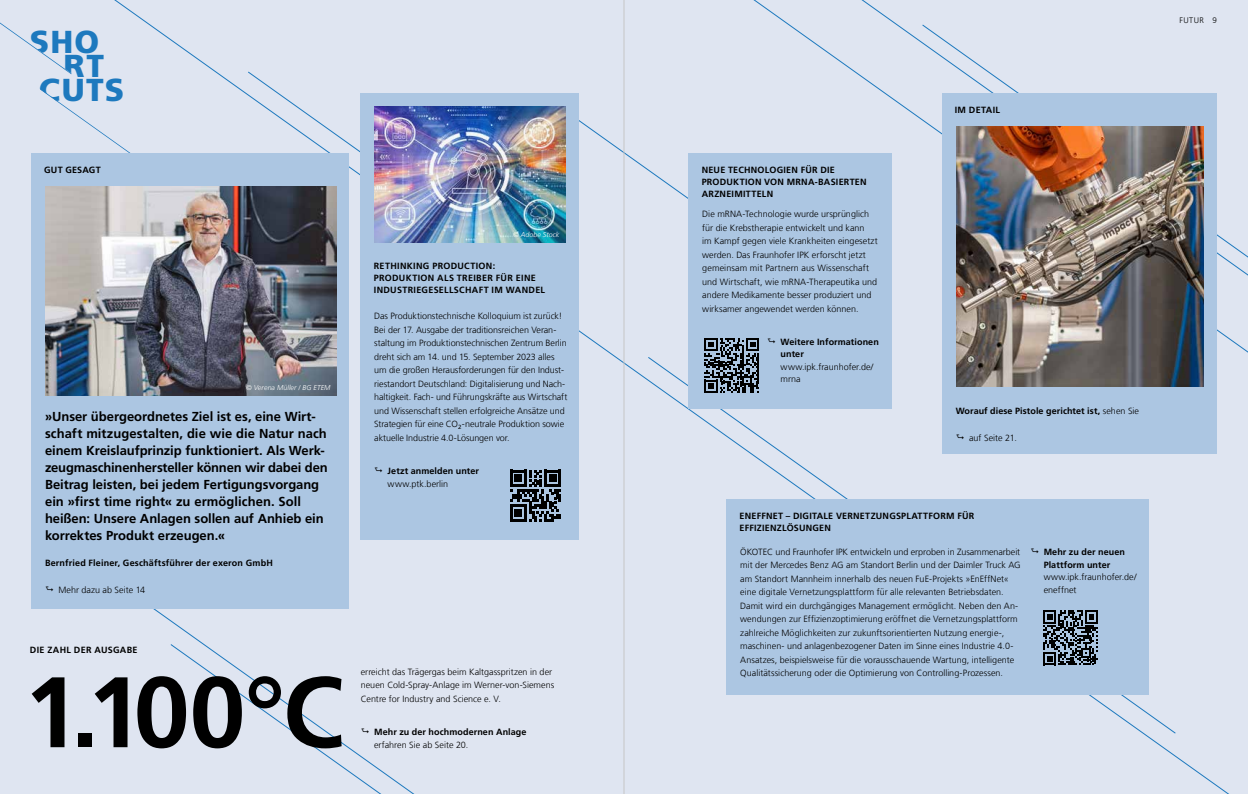
<style>
.page{position:relative;width:1248px;height:794px;background:#fff}
.page>*{position:absolute;margin:0;border:0;box-sizing:border-box;transform-origin:0 0}
.t1{font:700 100px "Frutiger LT Com";color:#000}
.t2{font:900 31.7px "Frutiger LT Com";letter-spacing:.045em;color:#1d79be}
.t3{font:700 13px/17px "Frutiger LT Com";letter-spacing:-.005em;color:#000}
.t4{font:300 9px/13.5px "Frutiger LT Com";color:#000}
.t5{font:700 9px/12px "Frutiger LT Com";letter-spacing:.025em;color:#000}
.t6{font:300 8px "Frutiger LT Com";letter-spacing:.055em;color:#000}
.t7{font:italic 300 7px "Frutiger LT Com";letter-spacing:.015em;color:#fff}
.s1{font-weight:300}
</style>
<div class="page">
<div style="left:0;top:0;width:1247px;height:794px;background:#dfe5f1"></div>
<svg style="left:647px;top:357px;width:529px;height:377px"></svg>
<svg style="left:247px;top:71px;width:114px;height:170px"></svg>
<svg style="left:579px;top:102px;width:109px;height:228px"></svg>
<svg style="left:845px;top:0;width:402px;height:284px"></svg>
<div style="left:688px;top:153px;width:203px;height:255px;background:#acc6e2"></div>
<svg style="left:704px;top:338px;width:55px;height:55px"></svg>
<svg style="left:0;top:23px;width:201px;height:130px"></svg>
<div style="left:941px;top:93px;width:275px;height:360px;background:#acc6e2"></div>
<img style="left:956px;top:126px;width:247px;height:260px">
<div style="left:361px;top:93px;width:218px;height:446px;background:#acc6e2"></div>
<svg style="left:510px;top:470px;width:51px;height:51px"></svg>
<img style="left:374px;top:107px;width:191px;height:136px">
<div style="left:726px;top:499px;width:423px;height:195px;background:#acc6e2"></div>
<svg style="left:1043px;top:610px;width:54px;height:55px"></svg>
<div style="left:31px;top:153px;width:317px;height:456px;background:#acc6e2"></div>
<img style="left:45px;top:186px;width:291px;height:209px">
<hr style="left:623px;top:0;width:1px;height:794px;background:#c6c6c6">
<svg style="left:170px;top:643px;width:233px;height:151px"></svg>
<h2 class="t2" style="left:30px;top:23px;width:71px">SHO</h2>
<h2 class="t2" style="left:64px;top:47px;width:42px">RT</h2>
<h2 class="t2" style="left:39px;top:71px;width:87px">CUTS</h2>
<p class="t5" style="left:44px;top:164px;width:58px">GUT GESAGT</p>
<p class="t7" style="left:246px;top:383px;width:86px">© Verena Müller / BG ETEM</p>
<p class="t3" style="left:45px;top:408px;width:284px">»Unser übergeordnetes Ziel ist es, eine Wirt&shy;schaft mitzugestalten, die wie die Natur nach einem Kreislaufprinzip funktioniert. Als Werk&shy;zeugmaschinenhersteller können wir dabei den Beitrag leisten, bei jedem Fertigungsvorgang ein »first time right« zu ermöglichen. Soll heißen: Unsere Anlagen sollen auf Anhieb ein korrektes Produkt erzeugen.«</p>
<p class="t5" style="left:45px;top:556px;width:229px">Bernfried Fleiner, Geschäftsführer der exeron GmbH</p>
<p class="t4" style="left:58px;top:583px;width:88px">Mehr dazu ab Seite 14</p>
<p class="t5" style="left:30px;top:643px;width:109px">DIE ZAHL DER AUSGABE</p>
<p class="t7" style="left:513px;top:231px;width:48px">© Adobe Stock</p>
<p class="t5" style="left:374px;top:260px;width:173px">RETHINKING PRODUCTION:<br>PRODUKTION ALS TREIBER FÜR EINE<br>INDUSTRIEGESELLSCHAFT IM WANDEL</p>
<p class="t4" style="left:374px;top:309px;width:194px">Das Produktionstechnische Kolloquium ist zurück!<br>Bei der 17. Ausgabe der traditionsreichen Veran&shy;staltung im Produktionstechnischen Zentrum Berlin dreht sich am 14. und 15. September 2023 alles um die großen Herausforderungen für den Indust&shy;riestandort Deutschland: Digitalisierung und Nach&shy;haltigkeit. Fach- und Führungskräfte aus Wirtschaft und Wissenschaft stellen erfolgreiche Ansätze und Strategien für eine CO<sub>2</sub>-neutrale Produktion sowie aktuelle Industrie 4.0-Lösungen vor.</p>
<p class="t5" style="left:387px;top:465px;width:93px">Jetzt anmelden unter</p>
<p class="t4" style="left:387px;top:477px;width:62px">www.ptk.berlin</p>
<h1 class="t1" style="left:24px;top:654px;width:321px">1.100°C</h1>
<p class="t4" style="left:361px;top:665px;width:195px">erreicht das Trägergas beim Kaltgasspritzen in der neuen Cold-Spray-Anlage im Werner-von-Siemens<br>Centre for Industry and Science e. V.</p>
<p class="t5" style="left:374px;top:726px;width:154px">Mehr zu der hochmodernen Anlage</p>
<p class="t4" style="left:374px;top:738px;width:96px">erfahren Sie ab Seite 20.</p>
<p class="t5" style="left:701px;top:164px;width:166px">NEUE TECHNOLOGIEN FÜR DIE<br>PRODUKTION VON MRNA-BASIERTEN<br>ARZNEIMITTELN</p>
<p class="t4" style="left:702px;top:207px;width:177px">Die mRNA-Technologie wurde ursprünglich für die Krebstherapie entwickelt und kann<br>im Kampf gegen viele Krankheiten eingesetzt werden. Das Fraunhofer IPK erforscht jetzt gemeinsam mit Partnern aus Wissenschaft und Wirtschaft, wie mRNA-Therapeutika und andere Medikamente besser produziert und wirksamer angewendet werden können.</p>
<p class="t5" style="left:780px;top:336px;width:100px;line-height:12.4px">Weitere Informationen unter</p>
<p class="t4" style="left:780px;top:361px;width:94px;line-height:12.4px">www.ipk.fraunhofer.de/ mrna</p>
<p class="t5" style="left:954px;top:104px;width:47px">IM DETAIL</p>
<p class="t5" style="left:955px;top:405px;width:185px">Worauf diese Pistole gerichtet ist, <span class="s1">sehen Sie</span></p>
<p class="t4" style="left:968px;top:431px;width:49px">auf Seite 21.</p>
<p class="t5" style="left:739px;top:510px;width:236px">ENEFFNET – DIGITALE VERNETZUNGSPLATTFORM FÜR<br>EFFIZIENZLÖSUNGEN</p>
<p class="t4" style="left:740px;top:545px;width:282px">ÖKOTEC und Fraunhofer IPK entwickeln und erproben in Zusammenarbeit mit der Mercedes Benz AG am Standort Berlin und der Daimler Truck AG am Standort Mannheim innerhalb des neuen FuE-Projekts »EnEffNet« eine digitale Vernetzungsplattform für alle relevanten Betriebsdaten.<br>Damit wird ein durchgängiges Management ermöglicht. Neben den An&shy;wendungen zur Effizienzoptimierung eröffnet die Vernetzungsplattform zahlreiche Möglichkeiten zur zukunftsorientierten Nutzung energie-, maschinen- und anlagenbezogener Daten im Sinne eines Industrie 4.0- Ansatzes, beispielsweise für die vorausschauende Wartung, intelligente Qualitätssicherung oder die Optimierung von Controlling-Prozessen.</p>
<p class="t5" style="left:1043px;top:546px;width:83px;line-height:12.4px">Mehr zu der neuen<br>Plattform unter</p>
<p class="t4" style="left:1043px;top:571px;width:94px;line-height:12.4px">www.ipk.fraunhofer.de/ eneffnet</p>
<p class="t6" style="left:1179px;top:16px;width:39px">FUTUR 9</p>
</div>
